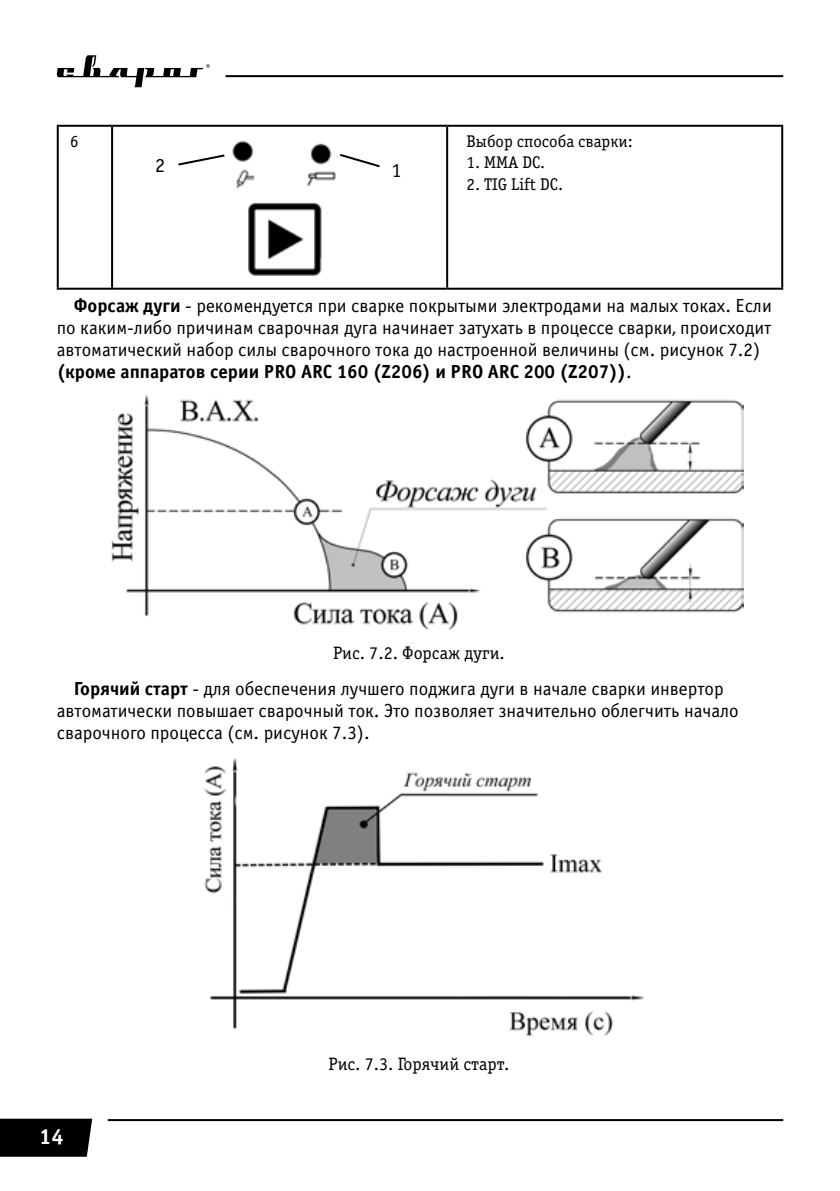
<style>
.page{position:relative;width:840px;height:1191px;background:#fff}
.page>*{position:absolute;margin:0;border:0;box-sizing:border-box;transform-origin:0 0}
.t1{font:700 22px "Officina Serif C";color:#fff}
.t2{font:20px "Officina Sans C";color:#000}
.t3{font:19px/22px "Officina Sans C";color:#000}
.t4{font:18px "Officina Serif C";color:#000}
.t5{font:17px "Officina Serif C";color:#000}
.s1{font-weight:700}
</style>
<div class="page">
<div style="left:0;top:1118px;width:92px;height:38px;background:#000"></div>
<hr style="left:108px;top:1119px;width:674px;height:2px;background:#000">
<hr style="left:225px;top:75px;width:557px;height:2px;background:#000">
<svg style="left:57px;top:55px;width:153px;height:32px"></svg>
<hr style="left:57px;top:125px;width:55px;height:2px;background:#000">
<hr style="left:57px;top:127px;width:2px;height:161px;background:#000">
<hr style="left:112px;top:125px;width:335px;height:2px;background:#000">
<hr style="left:111px;top:127px;width:2px;height:161px;background:#000">
<hr style="left:447px;top:125px;width:335px;height:2px;background:#000">
<hr style="left:446px;top:127px;width:2px;height:161px;background:#000">
<hr style="left:780px;top:127px;width:2px;height:161px;background:#000">
<hr style="left:57px;top:288px;width:55px;height:2px;background:#000">
<hr style="left:112px;top:288px;width:335px;height:2px;background:#000">
<hr style="left:447px;top:288px;width:335px;height:2px;background:#000">
<img style="left:232px;top:141px;width:104px;height:135px">
<img style="left:111px;top:395px;width:631px;height:234px">
<img style="left:204px;top:758px;width:440px;height:279px">
<svg style="left:178px;top:154px;width:47px;height:12px"></svg>
<svg style="left:335px;top:151px;width:45px;height:19px"></svg>
<p class="t5" style="left:70px;top:134px;width:10px">6</p>
<p class="t5" style="left:466px;top:134px;width:168px">Выбор способа сварки:</p>
<p class="t5" style="left:466px;top:156px;width:80px">1. ММА DC.</p>
<p class="t5" style="left:466px;top:177px;width:98px">2. TIG Lift DC.</p>
<p class="t2" style="left:155px;top:155px;width:11px">2</p>
<p class="t2" style="left:391px;top:159px;width:11px">1</p>
<p class="t3" style="left:57px;top:295px;width:716px;text-indent:17px"><span class="s1">Форсаж дуги</span> - рекомендуется при сварке покрытыми электродами на малых токах. Если по каким-либо причинам сварочная дуга начинает затухать в процессе сварки, происходит автоматический набор силы сварочного тока до настроенной величины (см. рисунок 7.2) <span class="s1">(кроме аппаратов серии PRO ARC 160 (Z206) и PRO ARC 200 (Z207))</span>.</p>
<p class="t4" style="left:333px;top:645px;width:173px">Рис. 7.2. Форсаж дуги.</p>
<p class="t3" style="left:57px;top:678px;width:683px;text-indent:17px"><span class="s1">Горячий старт</span> - для обеспечения лучшего поджига дуги в начале сварки инвертор автоматически повышает сварочный ток. Это позволяет значительно облегчить начало сварочного процесса (см. рисунок 7.3).</p>
<p class="t1" style="left:39px;top:1126px;width:26px">14</p>
<p class="t4" style="left:328px;top:1056px;width:182px">Рис. 7.3. Горячий старт.</p>
</div>
